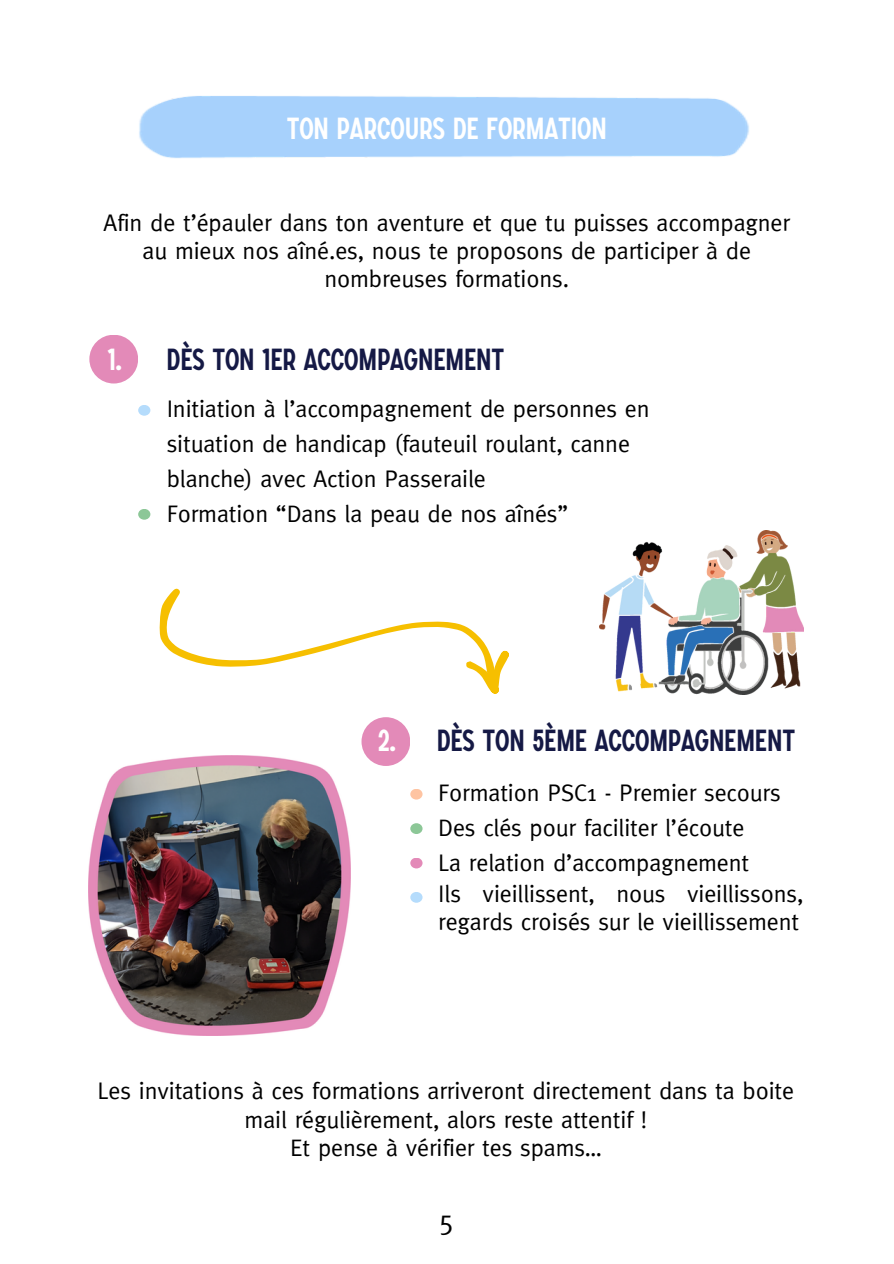
<style>
.page{position:relative;width:894px;height:1264px;background:#fff}
.page>*{position:absolute;margin:0;border:0;box-sizing:border-box;transform-origin:0 0}
.t1{font:500 30px "SONGER Condensed";letter-spacing:-.005em;color:#151945}
.t2{font:500 30px "SONGER Condensed";letter-spacing:-.005em;color:#fff}
.t3{font:28.05px "Meta";color:#000}
.t4{font:24px/28.2px "Meta";letter-spacing:-.005em;color:#000}
</style>
<div class="page">
<img style="left:139px;top:96px;width:610px;height:62px">
<div style="left:89px;top:335px;width:49px;height:48px;background:#e38ab8;border-radius:50%"></div>
<div style="left:361px;top:717px;width:49px;height:49px;background:#e38ab8;border-radius:50%"></div>
<div style="left:410px;top:892px;width:12px;height:10px;background:#b5dcfc;border-radius:50%"></div>
<div style="left:410px;top:857px;width:12px;height:11px;background:#e38ab8;border-radius:50%"></div>
<div style="left:410px;top:823px;width:12px;height:11px;background:#8cc797;border-radius:50%"></div>
<div style="left:410px;top:788px;width:12px;height:11px;background:#fec4a2;border-radius:50%"></div>
<div style="left:138px;top:509px;width:12px;height:10px;background:#8cc797;border-radius:50%"></div>
<div style="left:138px;top:405px;width:12px;height:11px;background:#b5dcfc;border-radius:50%"></div>
<img style="left:599px;top:530px;width:204px;height:164px">
<img style="left:88px;top:756px;width:263px;height:279px">
<svg style="left:159px;top:588px;width:350px;height:105px"></svg>
<p class="t2" style="left:286px;top:109px;width:321px">TON PARCOURS DE FORMATION</p>
<p class="t4" style="left:103px;top:209px;width:688px;text-align:center">Afin de t’épauler dans ton aventure et que tu puisses accompagner au mieux nos aîné.es, nous te proposons de participer à de nombreuses formations.</p>
<p class="t2" style="left:108px;top:340px;width:15px">1.</p>
<p class="t1" style="left:167px;top:340px;width:339px">DÈS TON 1ER ACCOMPAGNEMENT</p>
<p class="t4" style="left:167px;top:393px;width:484px;line-height:34.8px">Initiation à l’accompagnement de personnes en situation de handicap (fauteuil roulant, canne blanche) avec Action Passeraile<br>Formation “Dans la peau de nos aînés”</p>
<p class="t2" style="left:378px;top:722px;width:19px">2.</p>
<p class="t1" style="left:436px;top:722px;width:360px">DÈS TON 5ÈME ACCOMPAGNEMENT</p>
<p class="t4" style="left:438px;top:776px;width:344px;line-height:34.8px">Formation PSC1 - Premier secours<br>Des clés pour faciliter l’écoute<br>La relation d’accompagnement</p>
<p class="t4" style="left:438px;top:881px;width:367px">Ils vieillissent, nous vieillissons, regards croisés sur le vieillissement</p>
<p class="t4" style="left:98px;top:1078px;width:698px;text-align:center">Les invitations à ces formations arriveront directement dans ta boite mail régulièrement, alors reste attentif !<br>Et pense à vérifier tes spams…</p>
<p class="t3" style="left:439px;top:1208px;width:17px">5</p>
</div>
